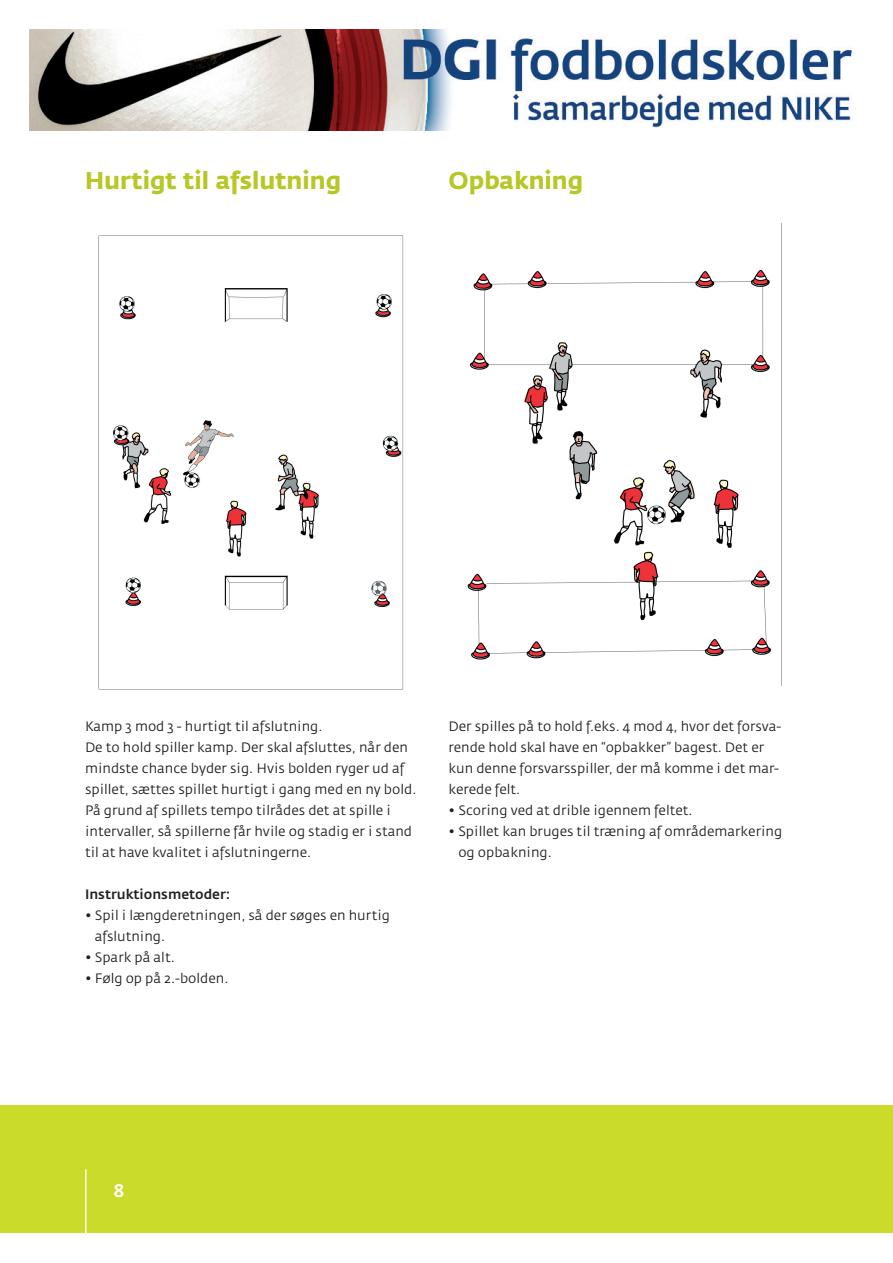
<style>
.page{position:relative;width:893px;height:1263px;background:#fff}
.page>*{position:absolute;margin:0;border:0;box-sizing:border-box;transform-origin:0 0}
.t1{font:24px "Fedra Sans Bold TF";color:#b6c726}
.t2{font:18px "Fedra Sans Medium TF";color:#fff}
.t3{font:13.5px/21px "Fedra Sans";color:#231f20}
.t4{font:500 13.5px "Fedra Sans";color:#231f20}
</style>
<div class="page">
<div style="left:0;top:1106px;width:893px;height:127px;background:#cadb2a"></div>
<hr style="left:85px;top:1169px;width:2px;height:94px;background:#fff">
<img style="left:30px;top:30px;width:822px;height:100px">
<img style="left:98px;top:235px;width:306px;height:455px">
<img style="left:467px;top:223px;width:315px;height:463px">
<h1 class="t1" style="left:85px;top:170px;width:258px">Hurtigt til afslutning</h1>
<h1 class="t1" style="left:449px;top:170px;width:136px">Opbakning</h1>
<p class="t3" style="left:85px;top:717px;width:333px">Kamp 3 mod 3 - hurtigt til afslutning.<br>De to hold spiller kamp. Der skal afsluttes, når den mindste chance byder sig. Hvis bolden ryger ud af spillet, sættes spillet hurtigt i gang med en ny bold.<br>På grund af spillets tempo tilrådes det at spille i intervaller, så spillerne får hvile og stadig er i stand til at have kvalitet i afslutningerne.</p>
<p class="t4" style="left:85px;top:889px;width:147px">Instruktionsmetoder:</p>
<p class="t3" style="left:95px;top:906px;width:297px;text-indent:-10px">• Spil i længderetningen, så der søges en hurtig afslutning.</p>
<p class="t3" style="left:85px;top:948px;width:91px">• Spark på alt.</p>
<p class="t3" style="left:85px;top:969px;width:145px">• Følg op på 2.-bolden.</p>
<p class="t3" style="left:449px;top:717px;width:334px">Der spilles på to hold f.eks. 4 mod 4, hvor det forsva&shy;rende hold skal have en “opbakker” bagest. Det er kun denne forsvarsspiller, der må komme i det mar&shy;kerede felt.</p>
<p class="t3" style="left:449px;top:801px;width:245px">• Scoring ved at drible igennem feltet.</p>
<p class="t3" style="left:458px;top:822px;width:325px;text-indent:-10px">• Spillet kan bruges til træning af områdemarkering og opbakning.</p>
<h2 class="t2" style="left:113px;top:1184px;width:13px">8</h2>
</div>
